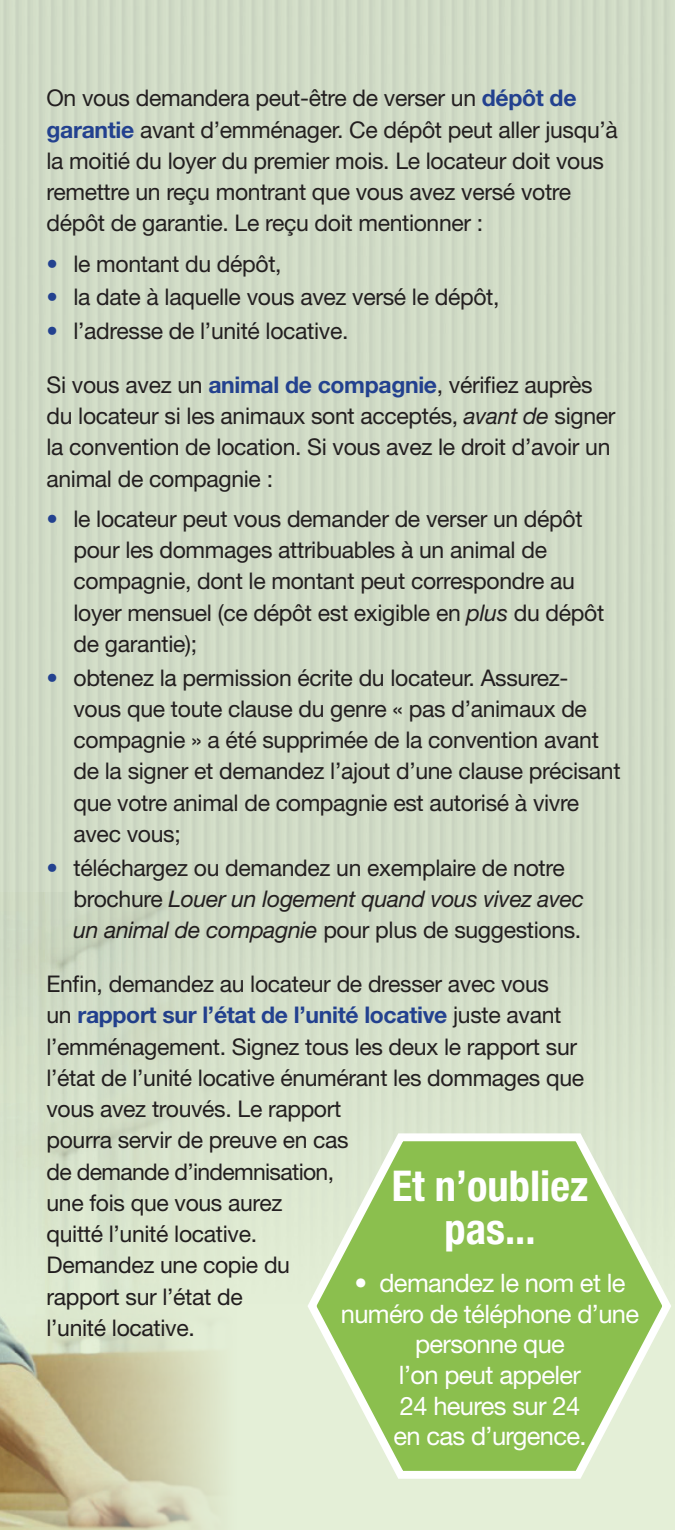
<style>
.page{position:relative;width:675px;height:1530px;background:#fff}
.page>*{position:absolute;margin:0;border:0;box-sizing:border-box;transform-origin:0 0}
.t1{font:700 condensed 42.5px/42.5px "Helvetica Neue LT Std";color:#fff;text-align:center}
.t2{font:25.5px/30.5px "Helvetica Neue LT Std";letter-spacing:-.025em;color:#fff;text-align:center}
.body{font:23px/31.2px "Helvetica Neue LT Std";letter-spacing:-.015em;color:#231f20}
.s1{font-weight:700;color:#23418f}
.s2{color:#23418f}
.s3{font-style:italic}
</style>
<div class="page">
<svg style="left:303px;top:1127px;width:372px;height:356px;background:#abcf80"></svg>
<img style="left:0;top:893px;width:237px;height:637px">
<p class="body" style="left:47px;top:82px;width:573px">On vous demandera peut-être de verser un <span class="s1">dépôt de garantie</span> avant d’emménager. Ce dépôt peut aller jusqu’à la moitié du loyer du premier mois. Le locateur doit vous remettre un reçu montrant que vous avez versé votre dépôt de garantie. Le reçu doit mentionner :</p>
<p class="body" style="left:47px;top:248px;width:237px"><span class="s2">•</span> le montant du dépôt,</p>
<p class="body" style="left:47px;top:281px;width:455px"><span class="s2">•</span> la date à laquelle vous avez versé le dépôt,</p>
<p class="body" style="left:47px;top:315px;width:303px"><span class="s2">•</span> l’adresse de l’unité locative.</p>
<p class="body" style="left:47px;top:369px;width:571px">Si vous avez un <span class="s1">animal de compagnie</span>, vérifiez auprès du locateur si les animaux sont acceptés, <span class="s3">avant de</span> signer la convention de location. Si vous avez le droit d’avoir un animal de compagnie :</p>
<p class="body" style="left:74px;top:503px;width:532px;text-indent:-27px"><span class="s2">•</span> le locateur peut vous demander de verser un dépôt pour les dommages attribuables à un animal de compagnie, dont le montant peut correspondre au loyer mensuel (ce dépôt est exigible en <span class="s3">plus</span> du dépôt de garantie);</p>
<p class="body" style="left:74px;top:662px;width:549px;text-indent:-27px"><span class="s2">•</span> obtenez la permission écrite du locateur. Assurez&shy;vous que toute clause du genre « pas d’animaux de compagnie » a été supprimée de la convention avant de la signer et demandez l’ajout d’une clause précisant que votre animal de compagnie est autorisé à vivre avec vous;</p>
<p class="body" style="left:74px;top:852px;width:512px;text-indent:-27px"><span class="s2">•</span> téléchargez ou demandez un exemplaire de notre brochure <span class="s3">Louer un logement quand vous vivez avec un animal de compagnie</span> pour plus de suggestions.</p>
<p class="body" style="left:47px;top:968px;width:539px">Enfin, demandez au locateur de dresser avec vous<br>un <span class="s1">rapport sur l’état de l’unité locative</span> juste avant l’emménagement. Signez tous les deux le rapport sur l’état de l’unité locative énumérant les dommages que vous avez trouvés. Le rapport<br>pourra servir de preuve en cas<br>de demande d’indemnisation,<br>une fois que vous aurez<br>quitté l’unité locative.<br>Demandez une copie du<br>rapport sur l’état de<br>l’unité locative.</p>
<h3 class="t1" style="left:392px;top:1164px;width:198px">Et n’oubliez pas...</h3>
<p class="t2" style="left:341px;top:1267px;width:300px">• demandez le nom et le numéro de téléphone d’une personne que<br>l’on peut appeler<br>24 heures sur 24<br>en cas d’urgence.</p>
</div>
